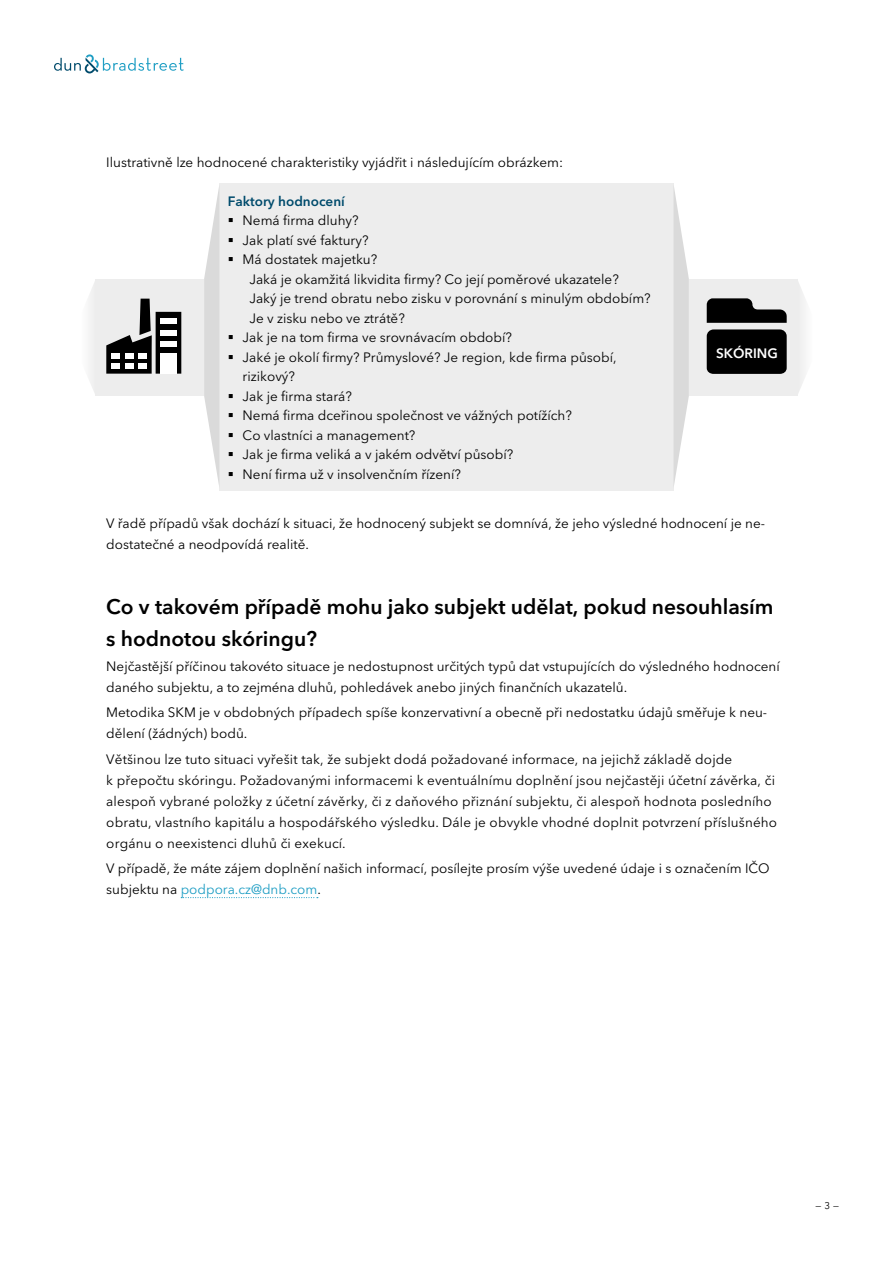
<style>
.page{position:relative;width:893px;height:1263px;background:#fff}
.page>*{position:absolute;margin:0;border:0;box-sizing:border-box;transform-origin:0 0}
.Nadpis_L1{font:600 21px/31.5px "Avenir Next LT Pro";color:#000}
.Text{font:13.5px/21px "Avenir Next LT Pro";color:#000}
.TAB_-_Nadpis{font:600 13.5px "Avenir Next LT Pro";color:#004b6c}
.TAB_-_Nadpis-2{font:600 13.5px "Avenir Next LT Pro";color:#fff}
.t1{font:9.75px "Avenir Next LT Pro";color:#000}
.s1{color:#1f9ec4}
</style>
<div class="page">
<svg style="left:54px;top:54px;width:130px;height:19px"></svg>
<svg style="left:181px;top:897px;width:137px;height:1px"></svg>
<div style="left:95px;top:279px;width:109px;height:117px;background:#ededed"></div>
<div style="left:689px;top:279px;width:108px;height:117px;background:#ededed"></div>
<div style="left:219px;top:184px;width:455px;height:307px;background:#ededed"></div>
<svg style="left:204px;top:188px;width:15px;height:296px"></svg>
<svg style="left:89px;top:282px;width:6px;height:111px"></svg>
<svg style="left:797px;top:279px;width:8px;height:117px"></svg>
<svg style="left:674px;top:188px;width:15px;height:296px"></svg>
<svg style="left:106px;top:299px;width:75px;height:75px"></svg>
<div style="left:160px;top:318px;width:16px;height:6px;background:#fff"></div>
<div style="left:160px;top:330px;width:16px;height:5px;background:#fff"></div>
<div style="left:160px;top:341px;width:16px;height:6px;background:#fff"></div>
<div style="left:112px;top:353px;width:8px;height:6px;background:#fff"></div>
<div style="left:125px;top:353px;width:8px;height:6px;background:#fff"></div>
<div style="left:139px;top:353px;width:8px;height:6px;background:#fff"></div>
<div style="left:112px;top:363px;width:8px;height:6px;background:#fff"></div>
<div style="left:125px;top:363px;width:8px;height:6px;background:#fff"></div>
<div style="left:139px;top:363px;width:8px;height:6px;background:#fff"></div>
<div style="left:160px;top:353px;width:16px;height:21px;background:#fff"></div>
<svg style="left:707px;top:298px;width:80px;height:76px;background:#282828"></svg>
<p class="Text" style="left:106px;top:151px;width:458px">Ilustrativně lze hodnocené charakteristiky vyjádřit i následujícím obrázkem:</p>
<p class="TAB_-_Nadpis" style="left:228px;top:190px;width:119px">Faktory hodnocení</p>
<p class="Text" style="left:243px;top:210px;width:118px">Nemá firma dluhy?</p>
<p class="Text" style="left:243px;top:229px;width:127px">Jak platí své faktury?</p>
<p class="Text" style="left:249px;top:249px;width:403px;line-height:19.5px;text-indent:-7px">Má dostatek majetku?<br>Jaká je okamžitá likvidita firmy? Co její poměrové ukazatele?<br>Jaký je trend obratu nebo zisku v porovnání s minulým obdobím?<br>Je v zisku nebo ve ztrátě?</p>
<p class="Text" style="left:243px;top:327px;width:271px">Jak je na tom firma ve srovnávacím období?</p>
<p class="Text" style="left:243px;top:347px;width:375px;line-height:19.5px">Jaké je okolí firmy? Průmyslové? Je region, kde firma působí, rizikový?</p>
<p class="Text" style="left:243px;top:385px;width:111px">Jak je firma stará?</p>
<p class="Text" style="left:243px;top:405px;width:331px">Nemá firma dceřinou společnost ve vážných potížích?</p>
<p class="Text" style="left:243px;top:424px;width:174px">Co vlastníci a management?</p>
<p class="Text" style="left:243px;top:444px;width:272px">Jak je firma veliká a v jakém odvětví působí?</p>
<p class="Text" style="left:243px;top:463px;width:220px">Není firma už v insolvenčním řízení?</p>
<p class="TAB_-_Nadpis-2" style="left:716px;top:342px;width:63px">SKÓRING</p>
<p class="Text" style="left:106px;top:512px;width:660px">V řadě případů však dochází k situaci, že hodnocený subjekt se domnívá, že jeho výsledné hodnocení je ne&shy;dostatečné a neodpovídá realitě.</p>
<p class="Nadpis_L1" style="left:106px;top:591px;width:669px">Co v takovém případě mohu jako subjekt udělat, pokud nesouhlasím s hodnotou skóringu?</p>
<p class="Text" style="left:106px;top:655px;width:675px">Nejčastější příčinou takovéto situace je nedostupnost určitých typů dat vstupujících do výsledného hodnocení daného subjektu, a to zejména dluhů, pohledávek anebo jiných finančních ukazatelů.</p>
<p class="Text" style="left:106px;top:701px;width:662px">Metodika SKM je v obdobných případech spíše konzervativní a obecně při nedostatku údajů směřuje k neu&shy;dělení (žádných) bodů.</p>
<p class="Text" style="left:106px;top:748px;width:672px">Většinou lze tuto situaci vyřešit tak, že subjekt dodá požadované informace, na jejichž základě dojde<br>k přepočtu skóringu. Požadovanými informacemi k eventuálnímu doplnění jsou nejčastěji účetní závěrka, či alespoň vybrané položky z účetní závěrky, či z daňového přiznání subjektu, či alespoň hodnota posledního obratu, vlastního kapitálu a hospodářského výsledku. Dále je obvykle vhodné doplnit potvrzení příslušného orgánu o neexistenci dluhů či exekucí.</p>
<p class="Text" style="left:106px;top:857px;width:665px">V případě, že máte zájem doplnění našich informací, posílejte prosím výše uvedené údaje i s označením IČO subjektu na <span class="s1">podpora.cz@dnb.com</span>.</p>
<p class="t1" style="left:816px;top:1197px;width:25px">— 3 —</p>
</div>
